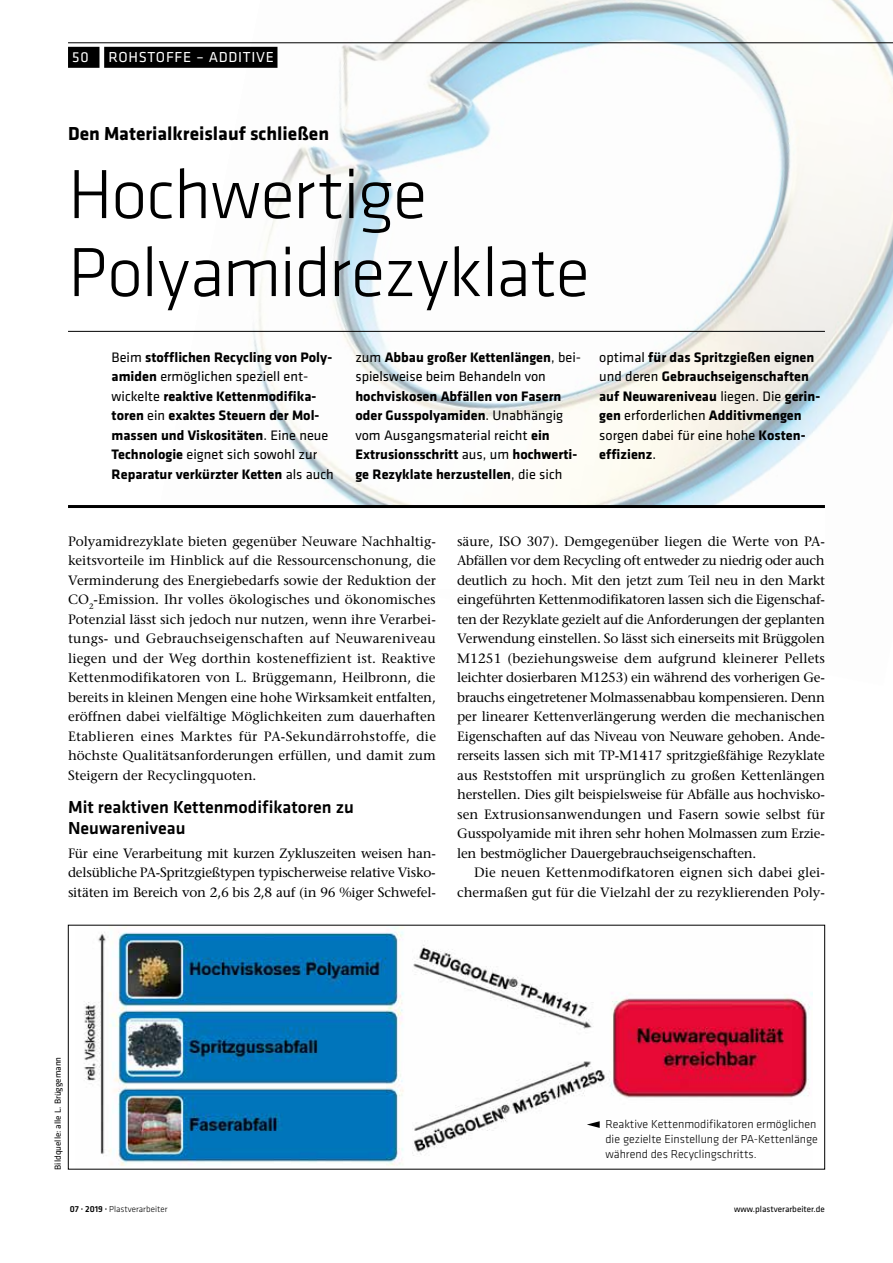
<style>
.page{position:relative;width:893px;height:1263px;background:#fff}
.page>*{position:absolute;margin:0;border:0;box-sizing:border-box;transform-origin:0 0}
.t1{font:300 72px/78px "Klavika Basic";letter-spacing:-.015em;color:#000}
.t2{font:700 19.5px "Klavika Basic";color:#000}
.t3{font:500 18px/21px "Klavika Basic";color:#000}
.t4{font:15px "Klavika Basic";letter-spacing:.05em;color:#fff}
.t5{font:700 14.25px/19.5px "Klavika Basic";color:#000}
.t6{font:14.25px/19.5px "Klavika Basic";color:#000}
.t7{font:500 13.5px/19.5px "Stone Serif Std";color:#000;text-align:justify}
.t8{font:300 12px/15px "Klavika Basic";color:#000;text-align:justify}
.t9{font:9px "Klavika Basic";color:#000}
.t10{font:300 9px "Klavika Basic";color:#000}
.s1{font-weight:400}
.s2{font-weight:700}
.s3{font-weight:500}
</style>
<div class="page">
<img style="left:152px;top:0;width:741px;height:505px">
<hr style="left:68px;top:331px;width:757px;height:1px;background:#000">
<hr style="left:68px;top:505px;width:757px;height:3px;background:#000">
<img style="left:84px;top:927px;width:729px;height:239px">
<svg style="left:587px;top:1121px;width:13px;height:7px"></svg>
<div style="left:104px;top:47px;width:173px;height:21px;background:#000"></div>
<div style="left:68px;top:47px;width:31px;height:21px;background:#000"></div>
<hr style="left:68px;top:43px;width:825px;height:1px;background:#000">
<p class="t4" style="left:72px;top:47px;width:18px">50</p>
<p class="t4" style="left:108px;top:47px;width:167px">ROHSTOFFE – ADDITIVE</p>
<h2 class="t2" style="left:68px;top:119px;width:263px">Den Materialkreislauf schließen</h2>
<h1 class="t1" style="left:68px;top:154px;width:523px">Hochwertige<br>Polyamidrezyklate</h1>
<p class="t5" style="left:112px;top:347px;width:224px"><span class="s1">Beim</span> stofflichen Recycling von Poly&shy;amiden <span class="s1">ermöglichen speziell ent&shy;wickelte</span> reaktive Kettenmodifika&shy;toren <span class="s1">ein</span> exaktes Steuern der Mol&shy;massen und Viskositäten<span class="s1">. Eine neue </span>Technologie <span class="s1">eignet sich sowohl zur </span>Reparatur verkürzter Ketten <span class="s1">als auch</span></p>
<p class="t6" style="left:355px;top:347px;width:227px">zum <span class="s2">Abbau großer Kettenlängen</span>, bei&shy;spielsweise beim Behandeln von</p>
<p class="t5" style="left:355px;top:386px;width:223px">hochviskosen Abfällen von Fasern oder Gusspolyamiden<span class="s1">. Unabhängig vom Ausgangsmaterial reicht</span> ein Extrusionsschritt <span class="s1">aus, um</span> hochwerti&shy;ge Rezyklate herzustellen<span class="s1">, die sich</span></p>
<p class="t5" style="left:599px;top:347px;width:222px"><span class="s1">optimal</span> für das Spritzgießen eignen <span class="s1">und deren</span> Gebrauchseigenschaften auf Neuwareniveau <span class="s1">liegen. Die</span> gerin&shy;gen <span class="s1">erforderlichen</span> Additivmengen <span class="s1">sorgen dabei für eine hohe</span> Kosten&shy;effizienz<span class="s1">.</span></p>
<p class="t7" style="left:68px;top:531px;width:370px">Polyamidrezyklate bieten gegenüber Neuware Nachhaltig&shy;keitsvorteile im Hinblick auf die Ressourcenschonung, die Verminderung des Energiebedarfs sowie der Reduktion der CO<sub>2</sub>-Emission. Ihr volles ökologisches und ökonomisches Potenzial lässt sich jedoch nur nutzen, wenn ihre Verarbei&shy;tungs- und Gebrauchseigenschaften auf Neuwareniveau liegen und der Weg dorthin kosteneffizient ist. Reaktive Kettenmodifikatoren von L. Brüggemann, Heilbronn, die bereits in kleinen Mengen eine hohe Wirksamkeit entfalten, eröffnen dabei vielfältige Möglichkeiten zum dauerhaften Etablieren eines Marktes für PA-Sekundärrohstoffe, die höchste Qualitätsanforderungen erfüllen, und damit zum Steigern der Recyclingquoten.</p>
<h3 class="t3" style="left:68px;top:796px;width:287px">Mit reaktiven Kettenmodifikatoren zu<br>Neuwareniveau</h3>
<p class="t7" style="left:68px;top:843px;width:369px">Für eine Verarbeitung mit kurzen Zykluszeiten weisen han&shy;delsübliche PA-Spritzgießtypen typischerweise relative Visko&shy;sitäten im Bereich von 2,6 bis 2,8 auf (in 96 %iger Schwefel-</p>
<p class="t7" style="left:457px;top:531px;width:369px">säure, ISO 307). Demgegenüber liegen die Werte von PA-Abfällen vor dem Recycling oft entweder zu niedrig oder auch deutlich zu hoch. Mit den jetzt zum Teil neu in den Markt eingeführten Kettenmodifikatoren lassen sich die Eigenschaf&shy;ten der Rezyklate gezielt auf die Anforderungen der geplanten Verwendung einstellen. So lässt sich einerseits mit Brüggolen M1251 (beziehungsweise dem aufgrund kleinerer Pellets leichter dosierbaren M1253) ein während des vorherigen Ge&shy;brauchs eingetretener Molmassenabbau kompensieren. Denn per linearer Kettenverlängerung werden die mechanischen Eigenschaften auf das Niveau von Neuware gehoben. Ande&shy;rerseits lassen sich mit TP-M1417 spritzgießfähige Rezyklate aus Reststoffen mit ursprünglich zu großen Kettenlängen herstellen. Dies gilt beispielsweise für Abfälle aus hochvisko&shy;sen Extrusionsanwendungen und Fasern sowie selbst für Gusspolyamide mit ihren sehr hohen Molmassen zum Erzie&shy;len bestmöglicher Dauergebrauchseigenschaften.</p>
<p class="t7" style="left:457px;top:863px;width:369px;text-align:right">Die neuen Kettenmodifkatoren eignen sich dabei glei&shy;chermaßen gut für die Vielzahl der zu rezyklierenden Poly-</p>
<p class="t9" style="left:52px;top:1170px;width:114px;rotate:-90deg">Bildquelle: alle L. Brüggemann</p>
<p class="t8" style="left:605px;top:1116px;width:214px">Reaktive Kettenmodifikatoren ermöglichen die gezielte Einstellung der PA-Kettenlänge während des Recyclingschritts.</p>
<p class="t10" style="left:70px;top:1203px;width:99px"><span class="s3">07 · 2019 ·</span> Plastverarbeiter</p>
<p class="t9" style="left:734px;top:1203px;width:92px">www.plastverarbeiter.de</p>
</div>
